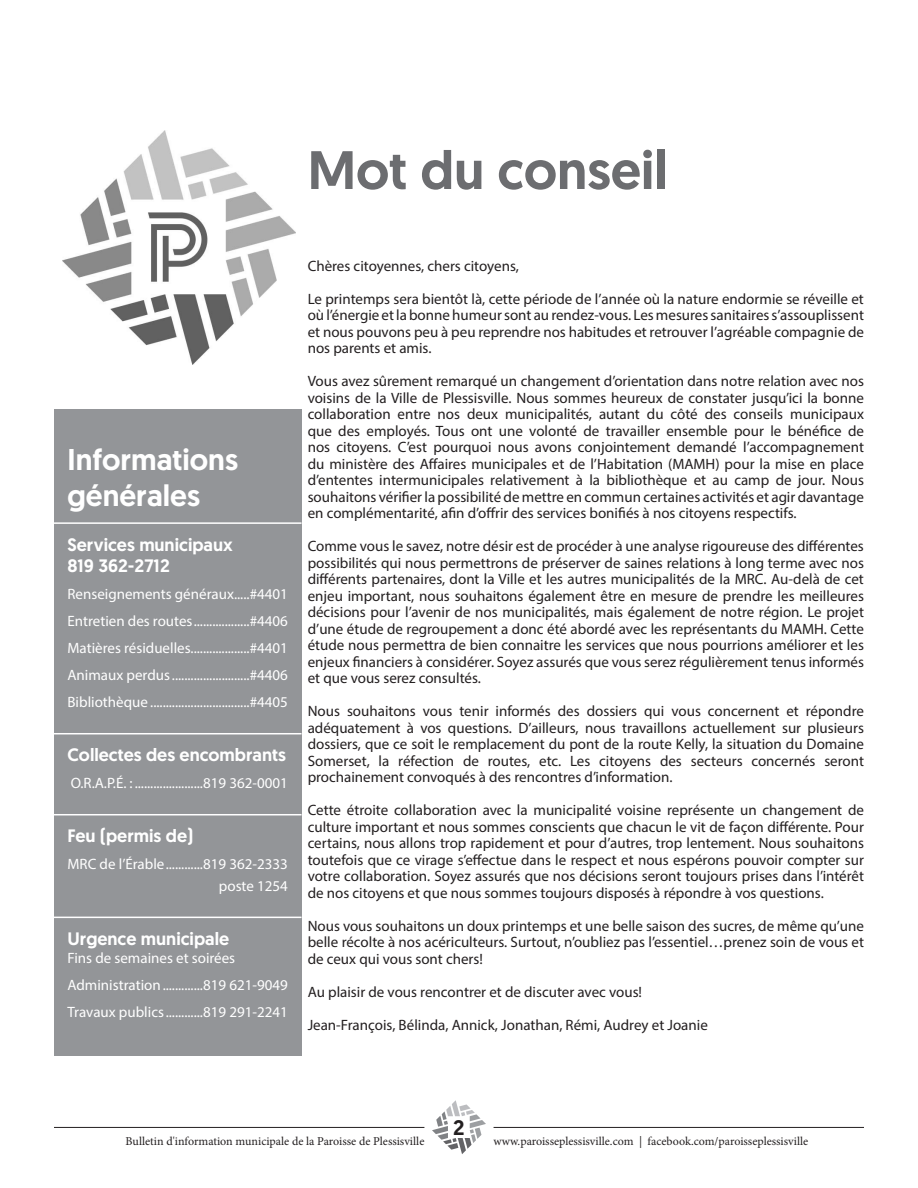
<style>
.page{position:relative;width:918px;height:1188px;background:#fff}
.page>*{position:absolute;margin:0;border:0;box-sizing:border-box;transform-origin:0 0}
.Titre_de_section_1{font:500 54px "Geomanist";color:#6c6d70}
.Titre_2{font:500 30px "Geomanist";color:#fff}
.t1{font:500 21px "Geomanist";color:#231f20}
.Titre_3{font:500 18px "Geomanist";color:#fff}
.t2{font:15px/16.5px "Myriad Pro";color:#231f20;text-align:justify}
.Texte_courant{font:15px "Myriad Pro";color:#fff}
.t3{font:12px "Minion Pro";color:#231f20}
</style>
<div class="page">
<svg style="left:432px;top:1100px;width:54px;height:54px"></svg>
<hr style="left:54px;top:1127px;width:370px;height:1px;background:#231f20">
<hr style="left:494px;top:1127px;width:370px;height:1px;background:#231f20">
<div style="left:54px;top:409px;width:248px;height:647px;background:#939598"></div>
<hr style="left:54px;top:522px;width:248px;height:2px;background:#fff">
<hr style="left:54px;top:733px;width:248px;height:1px;background:#fff">
<hr style="left:54px;top:814px;width:248px;height:1px;background:#fff">
<hr style="left:54px;top:917px;width:248px;height:1px;background:#fff">
<img style="left:63px;top:131px;width:233px;height:233px">
<p class="Titre_de_section_1" style="left:308px;top:134px;width:361px">Mot du conseil</p>
<p class="Titre_2" style="left:68px;top:440px;width:172px">Informations</p>
<p class="Titre_2" style="left:68px;top:476px;width:134px">générales</p>
<p class="Titre_3" style="left:68px;top:533px;width:167px">Services municipaux</p>
<p class="Titre_3" style="left:68px;top:554px;width:104px">819 362-2712</p>
<p class="Texte_courant" style="left:68px;top:585px;width:222px">Renseignements généraux.....#4401</p>
<p class="Texte_courant" style="left:68px;top:612px;width:222px">Entretien des routes..................#4406</p>
<p class="Texte_courant" style="left:68px;top:639px;width:222px">Matières résiduelles...................#4401</p>
<p class="Texte_courant" style="left:68px;top:666px;width:222px">Animaux perdus.........................#4406</p>
<p class="Texte_courant" style="left:68px;top:693px;width:222px">Bibliothèque ................................#4405</p>
<p class="Titre_3" style="left:68px;top:743px;width:220px">Collectes des encombrants</p>
<p class="Texte_courant" style="left:71px;top:774px;width:219px">O.R.A.P.É. : ......................819 362-0001</p>
<p class="Titre_3" style="left:68px;top:824px;width:127px">Feu (permis de)</p>
<p class="Texte_courant" style="left:68px;top:855px;width:222px">MRC de l’Érable............819 362-2333</p>
<p class="Texte_courant" style="left:219px;top:877px;width:71px">poste 1254</p>
<p class="Titre_3" style="left:68px;top:927px;width:163px">Urgence municipale</p>
<p class="Texte_courant" style="left:68px;top:949px;width:169px">Fins de semaines et soirées</p>
<p class="Texte_courant" style="left:68px;top:976px;width:222px">Administration.............819 621-9049</p>
<p class="Texte_courant" style="left:68px;top:1003px;width:222px">Travaux publics............819 291-2241</p>
<p class="t2" style="left:308px;top:257px;width:213px">Chères citoyennes, chers citoyens,</p>
<p class="t2" style="left:308px;top:290px;width:558px">Le printemps sera bientôt là, cette période de l’année où la nature endormie se réveille et où l’énergie et la bonne humeur sont au rendez-vous. Les mesures sanitaires s’assouplissent et nous pouvons peu à peu reprendre nos habitudes et retrouver l’agréable compagnie de nos parents et amis.</p>
<p class="t2" style="left:308px;top:373px;width:558px">Vous avez sûrement remarqué un changement d’orientation dans notre relation avec nos voisins de la Ville de Plessisville. Nous sommes heureux de constater jusqu’ici la bonne collaboration entre nos deux municipalités, autant du côté des conseils municipaux que des employés. Tous ont une volonté de travailler ensemble pour le bénéfice de nos citoyens. C’est pourquoi nous avons conjointement demandé l’accompagnement du ministère des Affaires municipales et de l’Habitation (MAMH) pour la mise en place d’ententes intermunicipales relativement à la bibliothèque et au camp de jour. Nous souhaitons vérifier la possibilité de mettre en commun certaines activités et agir davantage en complémentarité, afin d’offrir des services bonifiés à nos citoyens respectifs.</p>
<p class="t2" style="left:308px;top:538px;width:558px">Comme vous le savez, notre désir est de procéder à une analyse rigoureuse des différentes possibilités qui nous permettrons de préserver de saines relations à long terme avec nos différents partenaires, dont la Ville et les autres municipalités de la MRC. Au-delà de cet enjeu important, nous souhaitons également être en mesure de prendre les meilleures décisions pour l’avenir de nos municipalités, mais également de notre région. Le projet d’une étude de regroupement a donc été abordé avec les représentants du MAMH. Cette étude nous permettra de bien connaitre les services que nous pourrions améliorer et les enjeux financiers à considérer. Soyez assurés que vous serez régulièrement tenus informés et que vous serez consultés.</p>
<p class="t2" style="left:308px;top:703px;width:558px">Nous souhaitons vous tenir informés des dossiers qui vous concernent et répondre adéquatement à vos questions. D’ailleurs, nous travaillons actuellement sur plusieurs dossiers, que ce soit le remplacement du pont de la route Kelly, la situation du Domaine Somerset, la réfection de routes, etc. Les citoyens des secteurs concernés seront prochainement convoqués à des rencontres d’information.</p>
<p class="t2" style="left:308px;top:802px;width:558px">Cette étroite collaboration avec la municipalité voisine représente un changement de culture important et nous sommes conscients que chacun le vit de façon différente. Pour certains, nous allons trop rapidement et pour d’autres, trop lentement. Nous souhaitons toutefois que ce virage s’effectue dans le respect et nous espérons pouvoir compter sur votre collaboration. Soyez assurés que nos décisions seront toujours prises dans l’intérêt de nos citoyens et que nous sommes toujours disposés à répondre à vos questions.</p>
<p class="t2" style="left:308px;top:917px;width:558px">Nous vous souhaitons un doux printemps et une belle saison des sucres, de même qu’une belle récolte à nos acériculteurs. Surtout, n’oubliez pas l’essentiel…prenez soin de vous et de ceux qui vous sont chers!</p>
<p class="t2" style="left:308px;top:983px;width:336px">Au plaisir de vous rencontrer et de discuter avec vous!</p>
<p class="t2" style="left:308px;top:1016px;width:402px">Jean-François, Bélinda, Annick, Jonathan, Rémi, Audrey et Joanie</p>
<h3 class="t1" style="left:453px;top:1114px;width:13px">2</h3>
<p class="t3" style="left:126px;top:1134px;width:300px">Bulletin d'information municipale de la Paroisse de Plessisville</p>
<p class="t3" style="left:494px;top:1134px;width:316px">www.paroisseplessisville.com | facebook.com/paroisseplessisville</p>
</div>
